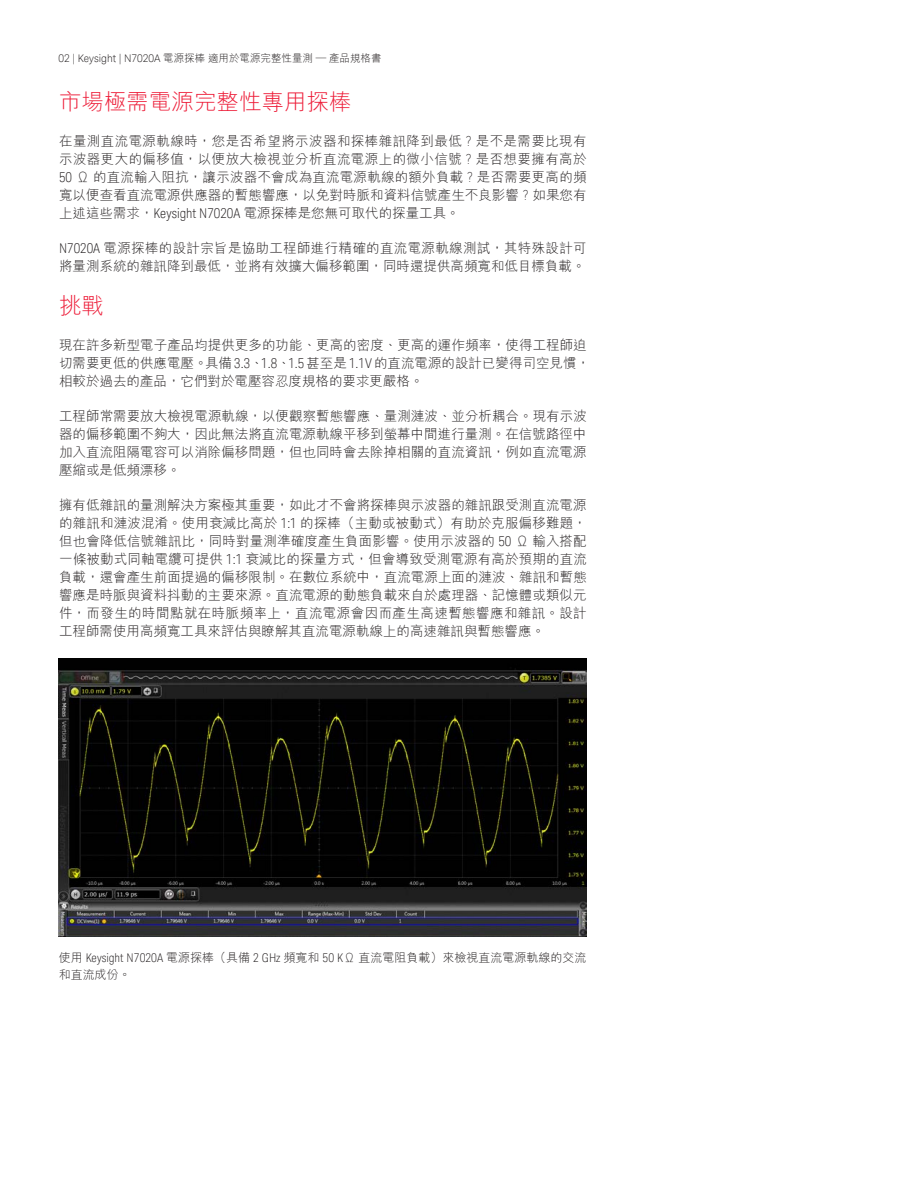
<style>
.page{position:relative;width:918px;height:1188px;background:#fff}
.page>*{position:absolute;margin:0;border:0;box-sizing:border-box;transform-origin:0 0}
.Head_1{font:300 22.5px "M Hei HK";color:#ed1a36}
.Body{font:300 13.5px/18px "M Hei HK";color:#231f20;text-align:justify}
.Captions{font:300 12px/16.5px "M Hei HK";color:#231f20}
.K_Page_Number_Header{font:300 10.5px "M Hei HK";color:#231f20}
.s1{font-family:"Keysight Sans"}
.s2{font-family:"Keysight Sans";font-stretch:condensed}
</style>
<div class="page">
<img style="left:59px;top:659px;width:528px;height:277px">
<p class="K_Page_Number_Header" style="left:59px;top:50px;width:325px"><span class="s1">02 | Keysight | N7020A</span> 電源探棒適用於電源完整性量測 — 產品規格書</p>
<p class="Head_1" style="left:59px;top:86px;width:294px">市場極需電源完整性專用探棒</p>
<p class="Body" style="left:59px;top:131px;width:529px">在量測直流電源軌線時，您是否希望將示波器和探棒雜訊降到最低？是不是需要比現有示波器更大的偏移值，以便放大檢視並分析直流電源上的微小信號？是否想要擁有高於<span class="s2">50</span> Ω 的直流輸入阻抗，讓示波器不會成為直流電源軌線的額外負載？是否需要更高的頻寬以便查看直流電源供應器的暫態響應，以免對時脈和資料信號產生不良影響？如果您有上述這些需求，<span class="s2">Keysight N7020A</span> 電源探棒是您無可取代的探量工具。</p>
<p class="Body" style="left:59px;top:238px;width:529px"><span class="s2">N7020A</span> 電源探棒的設計宗旨是協助工程師進行精確的直流電源軌線測試，其特殊設計可將量測系統的雜訊降到最低，並將有效擴大偏移範圍，同時還提供高頻寬和低目標負載。</p>
<p class="Head_1" style="left:59px;top:290px;width:46px">挑戰</p>
<p class="Body" style="left:59px;top:335px;width:533px;text-align:left">現在許多新型電子產品均提供更多的功能、更高的密度、更高的運作頻率，使得工程師迫切需要更低的供應電壓。具備 <span class="s2">3.3</span>、<span class="s2">1.8</span>、<span class="s2">1.5</span> 甚至是 <span class="s2">1.1V</span> 的直流電源的設計已變得司空見慣，相較於過去的產品，它們對於電壓容忍度規格的要求更嚴格。</p>
<p class="Body" style="left:59px;top:407px;width:529px">工程師常需要放大檢視電源軌線，以便觀察暫態響應、量測漣波、並分析耦合。現有示波器的偏移範圍不夠大，因此無法將直流電源軌線平移到螢幕中間進行量測。在信號路徑中加入直流阻隔電容可以消除偏移問題，但也同時會去除掉相關的直流資訊，例如直流電源壓縮或是低頻漂移。</p>
<p class="Body" style="left:59px;top:496px;width:529px">擁有低雜訊的量測解決方案極其重要，如此才不會將探棒與示波器的雜訊跟受測直流電源的雜訊和漣波混淆。使用衰減比高於 <span class="s2">1:1</span> 的探棒（主動或被動式）有助於克服偏移難題，但也會降低信號雜訊比，同時對量測準確度產生負面影響。使用示波器的 <span class="s2">50</span> Ω 輸入搭配一條被動式同軸電纜可提供 <span class="s2">1:1</span> 衰減比的探量方式，但會導致受測電源有高於預期的直流負載，還會產生前面提過的偏移限制。在數位系統中，直流電源上面的漣波、雜訊和暫態響應是時脈與資料抖動的主要來源。直流電源的動態負載來自於處理器、記憶體或類似元件，而發生的時間點就在時脈頻率上，直流電源會因而產生高速暫態響應和雜訊。設計工程師需使用高頻寬工具來評估與瞭解其直流電源軌線上的高速雜訊與暫態響應。</p>
<p class="Captions" style="left:59px;top:949px;width:529px">使用 <span class="s2">Keysight N7020A</span> 電源探棒（具備 <span class="s2">2 GHz</span> 頻寬和 <span class="s2">50 K</span>Ω 直流電阻負載）來檢視直流電源軌線的交流和直流成份。</p>
</div>
